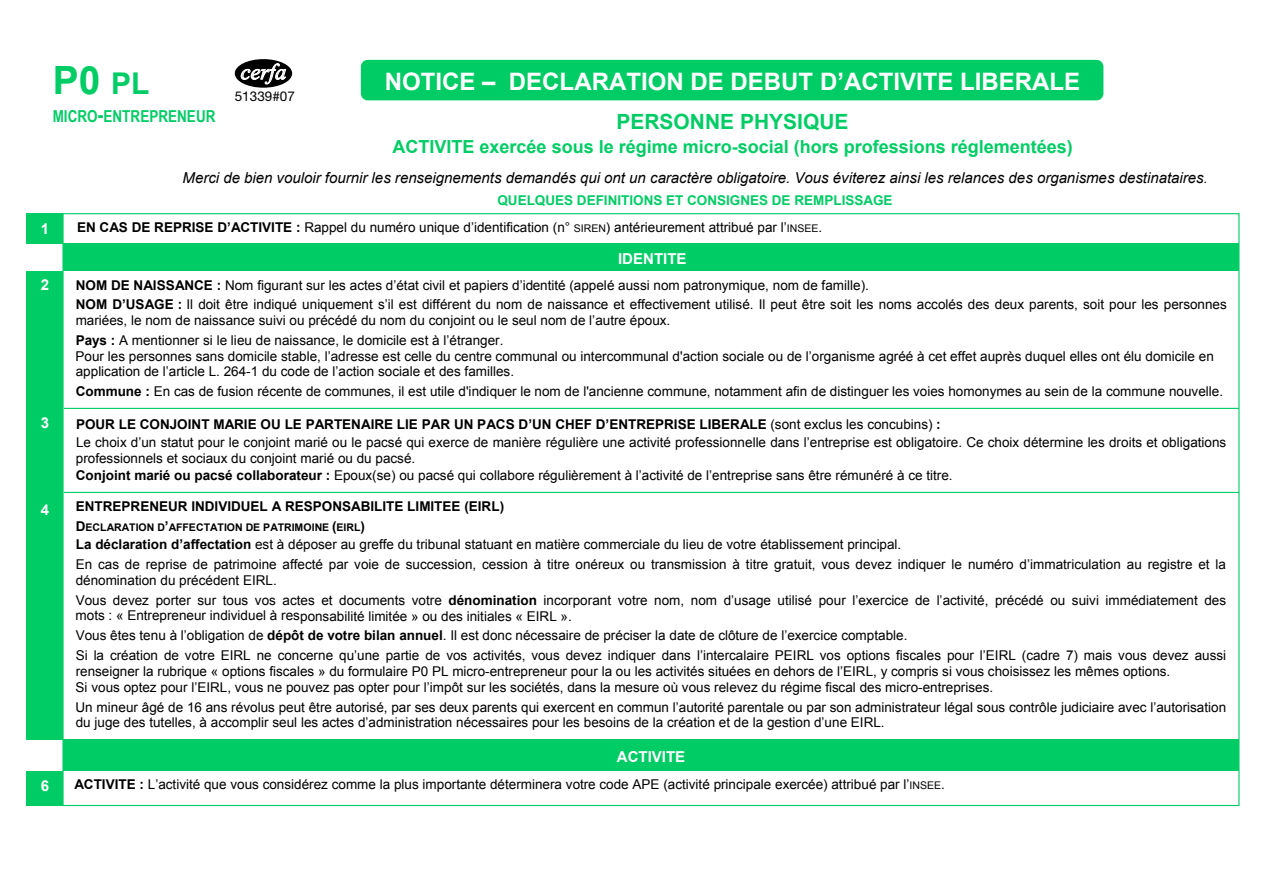
<style>
.page{position:relative;width:1263px;height:893px;background:#fff}
.page>*{position:absolute;margin:0;border:0;box-sizing:border-box;transform-origin:0 0}
.t1{font:700 39px "Arial";color:#00cc65}
.t2{font:700 24px "Arial";color:#fff}
.t3{font:italic 22.2px "Times New Roman";color:#fff}
.t4{font:700 21px "Arial";color:#00cc65}
.t5{font:700 18px "Arial";color:#00cc65}
.t6{font:700 16.5px "Arial Narrow";color:#00cc65}
.t7{font:italic 15px "Arial";color:#000}
.t8{font:700 15px "Arial";color:#fff}
.t9{font:13.5px/20px "Arial";color:#000}
.t10{font:700 13.5px "Arial";color:#000}
.t11{font:700 13.5px "Arial";color:#00cc65}
.t12{font:13.5px "Helvetica Neue LT Std";color:#000}
.t13{font:700 10.5px "Arial";letter-spacing:-.005em;color:#000}
.s1{font-size:30px}
.s2{font-size:21px}
.s3{font-size:13.5px}
.s4{font-weight:700}
.s5{font-size:10.5px}
</style>
<div class="page">
<div style="left:235px;top:59px;width:57px;height:29px;background:#000;border-radius:50%"></div>
<svg style="left:241px;top:63px;width:45px;height:21px"></svg>
<div style="left:27px;top:214px;width:36px;height:30px;background:#0c6"></div>
<div style="left:63px;top:244px;width:1176px;height:27px;background:#0c6"></div>
<div style="left:63px;top:739px;width:1176px;height:31px;background:#0c6"></div>
<div style="left:27px;top:770px;width:36px;height:35px;background:#0c6"></div>
<div style="left:27px;top:271px;width:36px;height:468px;background:#0c6"></div>
<div style="left:361px;top:60px;width:742px;height:40px;background:#0c6;border-radius:7px"></div>
<hr style="left:64px;top:408px;width:1175px;height:1px;background:#0c6">
<hr style="left:64px;top:492px;width:1175px;height:1px;background:#0c6">
<h3 class="t3" style="left:241px;top:57px;width:47px">cerfa</h3>
<h1 class="t1" style="left:53px;top:54px;width:98px">P0 <span class="s1">PL</span></h1>
<h2 class="t2" style="left:385px;top:65px;width:697px">NOTICE – DECLARATION DE DEBUT D’ACTIVITE LIBERALE</h2>
<p class="t6" style="left:53px;top:103px;width:164px">MICRO<span class="s2">-</span>ENTREPRENEUR</p>
<p class="t12" style="left:235px;top:88px;width:62px">51339#07</p>
<h3 class="t4" style="left:616px;top:107px;width:233px">PERSONNE PHYSIQUE</h3>
<h3 class="t5" style="left:392px;top:135px;width:682px">ACTIVITE exercée sous le régime micro-social (hors professions réglementées)</h3>
<p class="t7" style="left:182px;top:168px;width:1027px">Merci de bien vouloir fournir les renseignements demandés qui ont un caractère obligatoire. Vous éviterez ainsi les relances des organismes destinataires<span class="s3">.</span></p>
<p class="t11" style="left:497px;top:191px;width:397px">QUELQUES DEFINITIONS ET CONSIGNES DE REMPLISSAGE</p>
<p class="t8" style="left:41px;top:219px;width:10px">1</p>
<p class="t9" style="left:77px;top:218px;width:747px"><span class="s4">EN CAS DE REPRISE D’ACTIVITE :</span> Rappel du numéro unique d’identification (n° <span class="s5">SIREN</span>) antérieurement attribué par l’<span class="s5">INSEE</span>.</p>
<p class="t8" style="left:618px;top:249px;width:70px">IDENTITE</p>
<p class="t9" style="left:76px;top:275px;width:1153px"><span class="s4">NOM DE NAISSANCE :</span> Nom figurant sur les actes d’état civil et papiers d’identité (appelé aussi nom patronymique, nom de famille).<br><span class="s4">NOM D’USAGE :</span> Il doit être indiqué uniquement s’il est différent du nom de naissance et effectivement utilisé. Il peut être soit les noms accolés des deux parents, soit pour les personnes</p>
<p class="t9" style="left:76px;top:310px;width:596px">mariées, le nom de naissance suivi ou précédé du nom du conjoint ou le seul nom de l’autre époux.<br><span class="s4">Pays :</span> A mentionner si le lieu de naissance, le domicile est à l’étranger.</p>
<p class="t9" style="left:76px;top:348px;width:1140px;line-height:15.5px">Pour les personnes sans domicile stable, l’adresse est celle du centre communal ou intercommunal d'action sociale ou de l’organisme agréé à cet effet auprès duquel elles ont élu domicile en application de l’article L. 264-1 du code de l’action sociale et des familles.</p>
<p class="t9" style="left:76px;top:382px;width:1149px"><span class="s4">Commune :</span> En cas de fusion récente de communes, il est utile d'indiquer le nom de l'ancienne commune, notamment afin de distinguer les voies homonymes au sein de la commune nouvelle.</p>
<p class="t8" style="left:41px;top:275px;width:10px">2</p>
<p class="t8" style="left:41px;top:413px;width:10px">3</p>
<p class="t9" style="left:76px;top:415px;width:1152px;line-height:18.3px"><span class="s4">POUR LE CONJOINT MARIE OU LE PARTENAIRE LIE PAR UN PACS D’UN CHEF D’ENTREPRISE LIBERALE</span> (sont exclus les concubins) <span class="s4">:<br></span>Le choix d’un statut pour le conjoint marié ou le pacsé qui exerce de manière régulière une activité professionnelle dans l’entreprise est obligatoire. Ce choix détermine les droits et obligations</p>
<p class="t9" style="left:76px;top:449px;width:878px;line-height:17.1px">professionnels et sociaux du conjoint marié ou du pacsé.<br><span class="s4">Conjoint marié ou pacsé collaborateur :</span> Epoux(se) ou pacsé qui collabore régulièrement à l’activité de l’entreprise sans être rémunéré à ce titre.</p>
<p class="t8" style="left:41px;top:499px;width:10px">4</p>
<p class="t10" style="left:76px;top:497px;width:430px">ENTREPRENEUR INDIVIDUEL A RESPONSABILITE LIMITEE (EIRL)</p>
<p class="t13" style="left:76px;top:520px;width:291px"><span class="s3">D</span>ECLARATION D<span class="s3">’</span>AFFECTATION DE PATRIMOINE <span class="s3">(</span>EIRL<span class="s3">)</span></p>
<p class="t9" style="left:76px;top:535px;width:1152px"><span class="s4">La déclaration d’affectation</span> est à déposer au greffe du tribunal statuant en matière commerciale du lieu de votre établissement principal.<br>En cas de reprise de patrimoine affecté par voie de succession, cession à titre onéreux ou transmission à titre gratuit, vous devez indiquer le numéro d’immatriculation au registre et la</p>
<p class="t9" style="left:76px;top:570px;width:1152px">dénomination du précédent EIRL.<br>Vous devez porter sur tous vos actes et documents votre <span class="s4">dénomination</span> incorporant votre nom, nom d’usage utilisé pour l’exercice de l’activité, précédé ou suivi immédiatement des</p>
<p class="t9" style="left:76px;top:606px;width:1152px">mots : « Entrepreneur individuel à responsabilité limitée » ou des initiales « EIRL ».<br>Vous êtes tenu à l’obligation de <span class="s4">dépôt de votre bilan annuel</span>. Il est donc nécessaire de préciser la date de clôture de l’exercice comptable.<br>Si la création de votre EIRL ne concerne qu’une partie de vos activités, vous devez indiquer dans l’intercalaire PEIRL vos options fiscales pour l’EIRL (cadre 7) mais vous devez aussi</p>
<p class="t9" style="left:76px;top:663px;width:1096px;line-height:15.6px">renseigner la rubrique « options fiscales » du formulaire P0 PL micro-entrepreneur pour la ou les activités situées en dehors de l’EIRL, y compris si vous choisissez les mêmes options.<br>Si vous optez pour l’EIRL, vous ne pouvez pas opter pour l’impôt sur les sociétés, dans la mesure où vous relevez du régime fiscal des micro-entreprises.</p>
<p class="t9" style="left:76px;top:699px;width:1152px;line-height:15.6px">Un mineur âgé de 16 ans révolus peut être autorisé, par ses deux parents qui exercent en commun l’autorité parentale ou par son administrateur légal sous contrôle judiciaire avec l’autorisation du juge des tutelles, à accomplir seul les actes d’administration nécessaires pour les besoins de la création et de la gestion d’une EIRL.</p>
<p class="t8" style="left:617px;top:747px;width:70px">ACTIVITE</p>
<p class="t8" style="left:41px;top:775px;width:10px">6</p>
<p class="t9" style="left:74px;top:775px;width:872px"><span class="s4">ACTIVITE :</span> L’activité que vous considérez comme la plus importante déterminera votre code APE (activité principale exercée) attribué par l’<span class="s5">INSEE</span>.</p>
</div>
